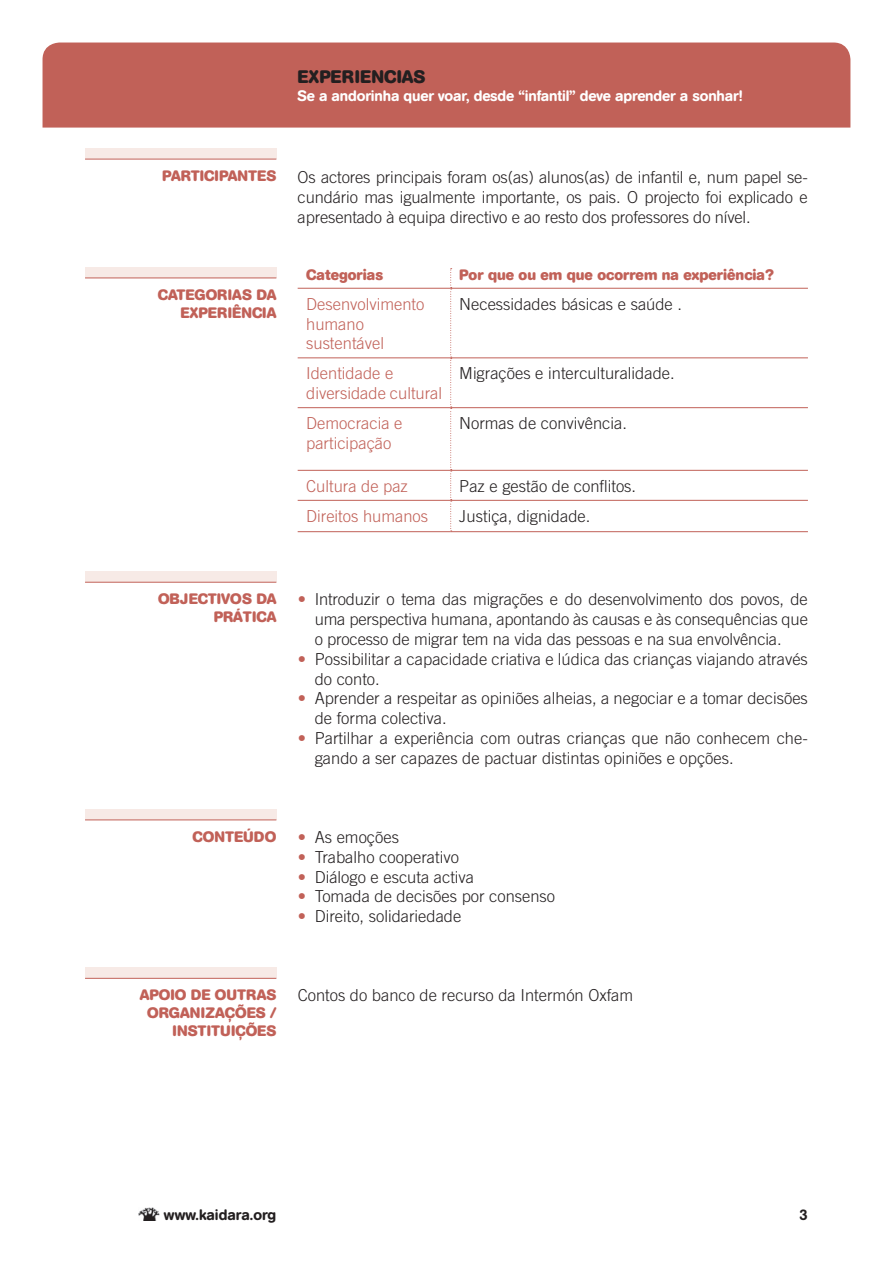
<style>
.page{position:relative;width:893px;height:1263px;background:#fff}
.page>*{position:absolute;margin:0;border:0;box-sizing:border-box;transform-origin:0 0}
.t1{font:700 18px "AG Book Rounded";color:#231f20}
.t2{font:300 16.5px/19.8px "Trade Gothic";color:#231f20}
.t3{font:300 16.5px/19.8px "Trade Gothic";color:#c16158}
.t4{font:700 15px/18px "AG Book Rounded";color:#c16158}
.t5{font:500 15px "AG Book Rounded";letter-spacing:-.01em;color:#fff}
.t6{font:500 15px "AG Book Rounded";color:#231f20}
.s1{color:#c16158}
</style>
<div class="page">
<img style="left:139px;top:1207px;width:20px;height:13px">
<hr style="left:298px;top:288px;width:153px;height:1px;background:#c16158">
<hr style="left:451px;top:288px;width:357px;height:1px;background:#c16158">
<hr style="left:298px;top:357px;width:153px;height:1px;background:#c16158">
<hr style="left:451px;top:357px;width:357px;height:1px;background:#c16158">
<hr style="left:298px;top:407px;width:153px;height:1px;background:#c16158">
<hr style="left:451px;top:407px;width:357px;height:1px;background:#c16158">
<hr style="left:298px;top:470px;width:153px;height:1px;background:#c16158">
<hr style="left:451px;top:470px;width:357px;height:1px;background:#c16158">
<hr style="left:298px;top:500px;width:153px;height:1px;background:#c16158">
<svg style="left:450px;top:268px;width:2px;height:263px"></svg>
<hr style="left:451px;top:500px;width:357px;height:1px;background:#c16158">
<hr style="left:298px;top:531px;width:153px;height:1px;background:#c16158">
<hr style="left:451px;top:531px;width:357px;height:1px;background:#c16158">
<div style="left:43px;top:43px;width:807px;height:85px;background:#c16158"></div>
<div style="left:85px;top:148px;width:191px;height:11px;background:#f7eae6"></div>
<hr style="left:85px;top:159px;width:191px;height:1px;background:#c16158">
<div style="left:85px;top:267px;width:191px;height:11px;background:#f7eae6"></div>
<hr style="left:85px;top:278px;width:191px;height:1px;background:#c16158">
<div style="left:85px;top:571px;width:191px;height:11px;background:#f7eae6"></div>
<hr style="left:85px;top:582px;width:191px;height:1px;background:#c16158">
<div style="left:85px;top:809px;width:191px;height:11px;background:#f7eae6"></div>
<hr style="left:85px;top:819px;width:191px;height:1px;background:#c16158">
<div style="left:85px;top:968px;width:191px;height:10px;background:#f7eae6"></div>
<hr style="left:85px;top:978px;width:191px;height:1px;background:#c16158">
<p class="t1" style="left:298px;top:66px;width:129px">EXPERIENCIAS</p>
<p class="t5" style="left:298px;top:87px;width:447px">Se a andorinha quer voar, desde “infantil” deve aprender a sonhar!</p>
<p class="t4" style="left:162px;top:167px;width:116px">PARTICIPANTES</p>
<p class="t4" style="left:158px;top:286px;width:79px">CATEGORIAS</p>
<p class="t4" style="left:256px;top:286px;width:20px">DA</p>
<p class="t4" style="left:180px;top:304px;width:71px">EXPERIÊNCIA</p>
<p class="t2" style="left:298px;top:167px;width:512px;text-align:justify">Os actores principais foram os(as) alunos(as) de infantil e, num papel se&shy;cundário mas igualmente importante, os pais. O projecto foi explicado e apresentado à equipa directivo e ao resto dos professores do nível.</p>
<p class="t4" style="left:306px;top:266px;width:79px">CATEGORIAS</p>
<p class="t4" style="left:459px;top:266px;width:316px">POR QUE OU EM QUE OCORREM NA EXPERIÊNCIA?</p>
<p class="t3" style="left:306px;top:294px;width:120px">Desenvolvimento humano sustentável</p>
<p class="t2" style="left:459px;top:294px;width:224px">Necessidades básicas e saúde .</p>
<p class="t3" style="left:306px;top:363px;width:138px">Identidade e diversidade cultural</p>
<p class="t2" style="left:459px;top:363px;width:217px">Migrações e interculturalidade.</p>
<p class="t3" style="left:306px;top:413px;width:98px">Democracia e participação</p>
<p class="t2" style="left:459px;top:413px;width:169px">Normas de convivência.</p>
<p class="t3" style="left:306px;top:476px;width:103px">Cultura de paz</p>
<p class="t2" style="left:459px;top:476px;width:178px">Paz e gestão de conflitos.</p>
<p class="t3" style="left:306px;top:506px;width:123px">Direitos humanos</p>
<p class="t2" style="left:459px;top:506px;width:133px">Justiça, dignidade.</p>
<p class="t4" style="left:214px;top:590px;width:63px;text-indent:-56px">OBJECTIVOS DA<br>PRÁTICA</p>
<p class="t2" style="left:315px;top:589px;width:495px;text-align:justify;text-indent:-17px"><span class="s1">•</span> Introduzir o tema das migrações e do desenvolvimento dos povos, de uma perspectiva humana, apontando às causas e às consequências que o processo de migrar tem na vida das pessoas e na sua envolvência.</p>
<p class="t2" style="left:315px;top:649px;width:495px;text-indent:-17px"><span class="s1">•</span> Possibilitar a capacidade criativa e lúdica das crianças viajando através do conto.</p>
<p class="t2" style="left:315px;top:688px;width:495px;text-indent:-17px"><span class="s1">•</span> Aprender a respeitar as opiniões alheias, a negociar e a tomar decisões de forma colectiva.</p>
<p class="t2" style="left:315px;top:728px;width:495px;text-indent:-17px"><span class="s1">•</span> Partilhar a experiência com outras crianças que não conhecem che&shy;gando a ser capazes de pactuar distintas opiniões e opções.</p>
<p class="t4" style="left:193px;top:828px;width:82px">CONTEÚDO</p>
<p class="t2" style="left:298px;top:827px;width:103px"><span class="s1">•</span> As emoções</p>
<p class="t2" style="left:298px;top:847px;width:163px"><span class="s1">•</span> Trabalho cooperativo</p>
<p class="t2" style="left:298px;top:866px;width:178px"><span class="s1">•</span> Diálogo e escuta activa</p>
<p class="t2" style="left:298px;top:886px;width:259px"><span class="s1">•</span> Tomada de decisões por consenso</p>
<p class="t2" style="left:298px;top:906px;width:165px"><span class="s1">•</span> Direito, solidariedade</p>
<p class="t4" style="left:140px;top:986px;width:20px">APOIO</p>
<p class="t4" style="left:191px;top:986px;width:77px">DE OUTRAS</p>
<p class="t4" style="left:147px;top:1004px;width:131px">O RGANI ZAÇÕES /</p>
<p class="t4" style="left:173px;top:1022px;width:103px">INSTITUIÇÕES</p>
<p class="t2" style="left:298px;top:985px;width:337px">Contos do banco de recurso da Intermón Oxfam</p>
<p class="t6" style="left:164px;top:1206px;width:114px">www.kaidara.org</p>
<p class="t6" style="left:799px;top:1206px;width:10px">3</p>
</div>
